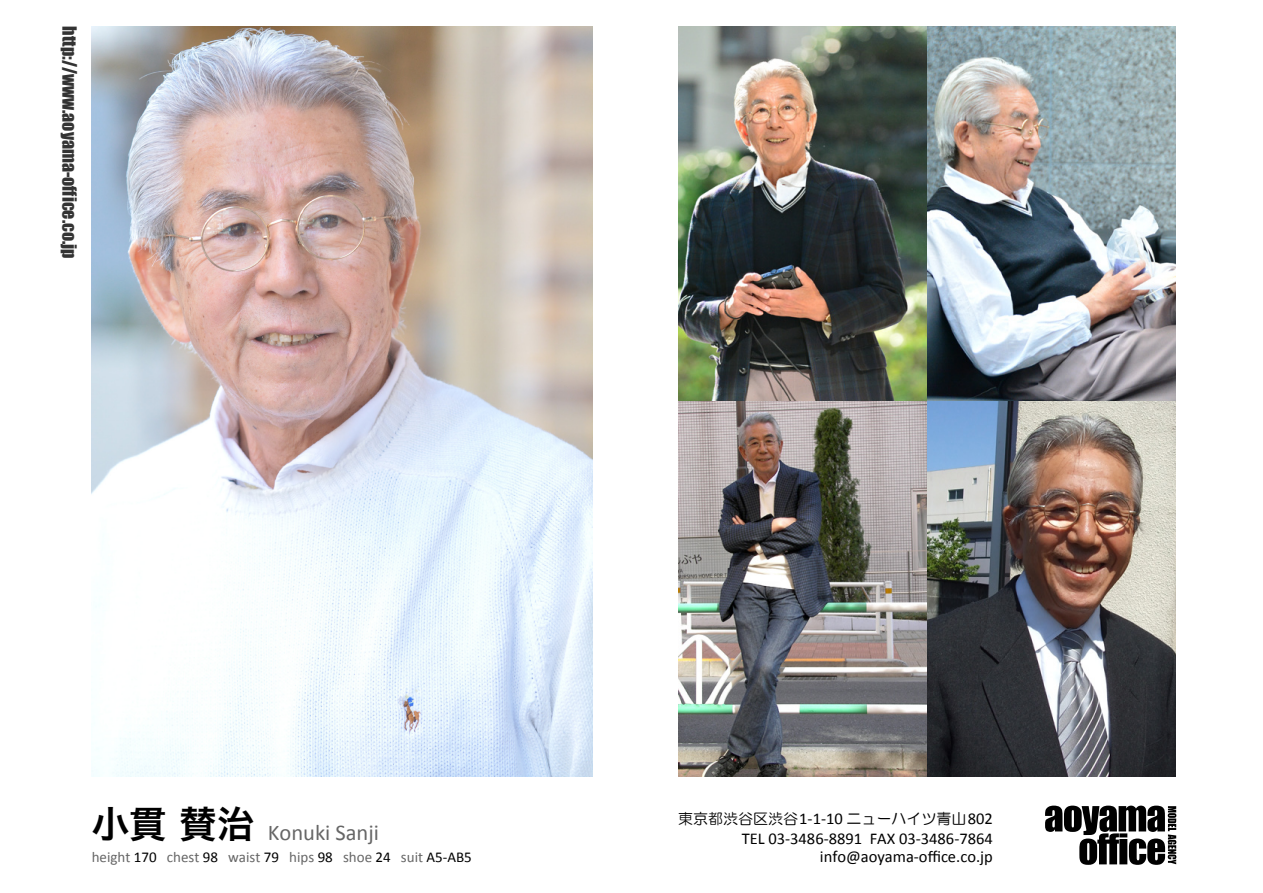
<style>
.page{position:relative;width:1263px;height:893px;background:#fff}
.page>*{position:absolute;margin:0;border:0;box-sizing:border-box;transform-origin:0 0}
.t1{font:22.5px "Calibri";color:#666}
.t2{font:18px "Impact";color:#333}
.t3{font:16.5px/18px "Calibri";color:#000;text-align:right}
.t4{font:15px "Calibri";color:#666}
.t5{font:15px "HG Maru Gothic MPRO";color:#000}
.s1{font-family:"Hira Kaku Pro W6";font-size:37.5px;color:#000}
.s2{color:#000}
.s3{font-family:"Calibri";font-size:16.5px}
</style>
<div class="page">
<svg style="left:1045px;top:806px;width:131px;height:59px"></svg>
<img style="left:678px;top:26px;width:498px;height:750px">
<img style="left:92px;top:26px;width:501px;height:751px">
<p class="t2" style="left:84px;top:26px;width:234px;rotate:90deg">http://www.aoyama-office.co.jp</p>
<h1 class="t1" style="left:92px;top:818px;width:289px"><span class="s1">小貫 賛治</span> Konuki Sanji</h1>
<p class="t4" style="left:92px;top:848px;width:382px">height <span class="s2">170</span> chest <span class="s2">98</span> waist <span class="s2">79</span> hips <span class="s2">98</span> shoe <span class="s2">24</span> suit <span class="s2">A5-AB5</span></p>
<p class="t5" style="left:678px;top:811px;width:316px">東京都渋谷区渋谷<span class="s3">1-1-10</span> ニューハイツ青山<span class="s3">802</span></p>
<p class="t3" style="left:742px;top:829px;width:253px">TEL 03-3486-8891 FAX 03-3486-7864 info@aoyama-office.co.jp</p>
</div>
